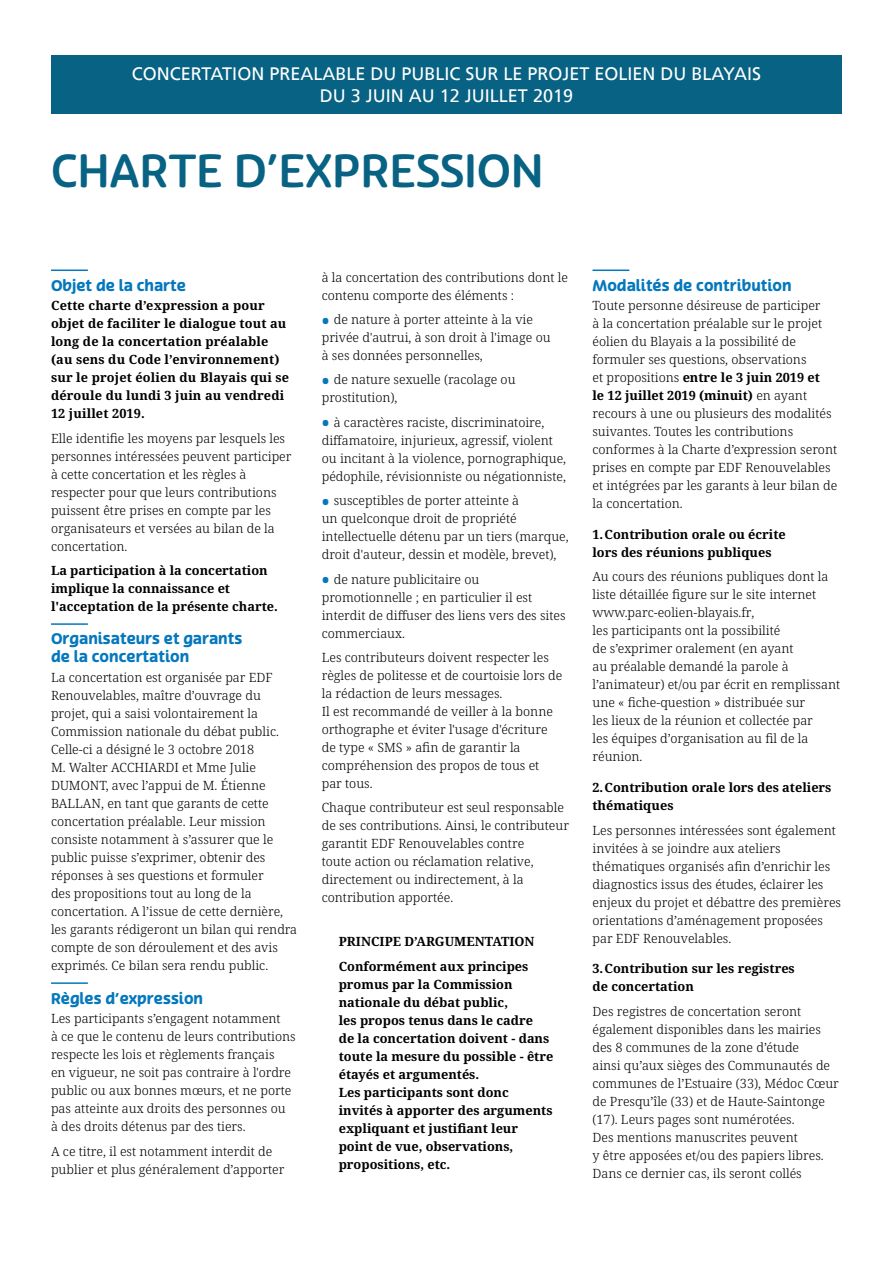
<style>
.page{position:relative;width:893px;height:1263px;background:#fff}
.page>*{position:absolute;margin:0;border:0;box-sizing:border-box;transform-origin:0 0}
.titre1{font:500 45px "Terfens";color:#076283}
.titre1-2{font:18px "Frutiger";color:#fff}
.Titre_3{font:700 15px/18px "Terfens";color:#0578bd}
.texte_courant{font:300 12.75px/18px "Noto Serif";color:#000}
.texte_courant-2{font:700 12.75px/18px "Noto Serif";color:#000}
.titre_4{font:700 12.75px/18px "Noto Serif";color:#000}
.s1{font-size:22.5px;color:#0578bd}
.s2{font-weight:700}
</style>
<div class="page">
<div style="left:51px;top:55px;width:791px;height:58px;background:#076283"></div>
<hr style="left:51px;top:269px;width:37px;height:2px;background:#0578bd">
<hr style="left:51px;top:623px;width:37px;height:2px;background:#0578bd">
<hr style="left:51px;top:982px;width:37px;height:2px;background:#0578bd">
<hr style="left:592px;top:269px;width:37px;height:2px;background:#0578bd">
<p class="titre1-2" style="left:132px;top:63px;width:631px">CONCERTATION PREALABLE DU PUBLIC SUR LE PROJET EOLIEN DU BLAYAIS</p>
<p class="titre1-2" style="left:320px;top:85px;width:255px">DU 3 JUIN AU 12 JUILLET 2019</p>
<p class="titre1" style="left:51px;top:143px;width:494px">CHARTE D’EXPRESSION</p>
<p class="Titre_3" style="left:51px;top:277px;width:136px">Objet de la charte</p>
<p class="texte_courant-2" style="left:51px;top:297px;width:240px">Cette charte d’expression a pour objet de faciliter le dialogue tout au long de la concertation préalable (au sens du Code l’environnement) sur le projet éolien du Blayais qui se déroule du lundi 3 juin au vendredi<br>12 juillet 2019.</p>
<p class="texte_courant" style="left:51px;top:429px;width:242px">Elle identifie les moyens par lesquels les personnes intéressées peuvent participer à cette concertation et les règles à respecter pour que leurs contributions puissent être prises en compte par les organisateurs et versées au bilan de la concertation.</p>
<p class="texte_courant-2" style="left:51px;top:562px;width:228px">La participation à la concertation implique la connaissance et l'acceptation de la présente charte.</p>
<p class="Titre_3" style="left:51px;top:631px;width:193px">Organisateurs et garants de la concertation</p>
<p class="texte_courant" style="left:51px;top:669px;width:248px">La concertation est organisée par EDF Renouvelables, maître d’ouvrage du projet, qui a saisi volontairement la Commission nationale du débat public.<br>Celle-ci a désigné le 3 octobre 2018<br>M. Walter ACCHIARDI et Mme Julie DUMONT, avec l’appui de M. Étienne BALLAN, en tant que garants de cette concertation préalable. Leur mission consiste notamment à s’assurer que le public puisse s’exprimer, obtenir des réponses à ses questions et formuler<br>des propositions tout au long de la concertation. A l’issue de cette dernière, les garants rédigeront un bilan qui rendra compte de son déroulement et des avis exprimés. Ce bilan sera rendu public.</p>
<p class="Titre_3" style="left:51px;top:990px;width:154px">Règles d’expression</p>
<p class="texte_courant" style="left:51px;top:1010px;width:246px">Les participants s’engagent notamment<br>à ce que le contenu de leurs contributions respecte les lois et règlements français<br>en vigueur, ne soit pas contraire à l'ordre public ou aux bonnes mœurs, et ne porte pas atteinte aux droits des personnes ou<br>à des droits détenus par des tiers.</p>
<p class="texte_courant" style="left:51px;top:1142px;width:235px">A ce titre, il est notamment interdit de publier et plus généralement d’apporter</p>
<p class="texte_courant" style="left:322px;top:268px;width:248px">à la concertation des contributions dont le contenu comporte des éléments :</p>
<p class="texte_courant" style="left:322px;top:311px;width:230px"><span class="s1">•</span> de nature à porter atteinte à la vie privée d'autrui, à son droit à l'image ou à ses données personnelles,</p>
<p class="texte_courant" style="left:322px;top:371px;width:195px"><span class="s1">•</span> de nature sexuelle (racolage ou prostitution),</p>
<p class="texte_courant" style="left:322px;top:414px;width:246px"><span class="s1">•</span> à caractères raciste, discriminatoire, diffamatoire, injurieux, agressif, violent ou incitant à la violence, pornographique, pédophile, révisionniste ou négationniste,</p>
<p class="texte_courant" style="left:322px;top:492px;width:248px"><span class="s1">•</span> susceptibles de porter atteinte à<br>un quelconque droit de propriété intellectuelle détenu par un tiers (marque, droit d'auteur, dessin et modèle, brevet),</p>
<p class="texte_courant" style="left:322px;top:570px;width:245px"><span class="s1">•</span> de nature publicitaire ou promotionnelle ; en particulier il est interdit de diffuser des liens vers des sites commerciaux.</p>
<p class="texte_courant" style="left:322px;top:649px;width:242px">Les contributeurs doivent respecter les règles de politesse et de courtoisie lors de la rédaction de leurs messages.<br>Il est recommandé de veiller à la bonne orthographe et éviter l'usage d'écriture de type « SMS » afin de garantir la compréhension des propos de tous et par tous.</p>
<p class="texte_courant" style="left:322px;top:799px;width:249px">Chaque contributeur est seul responsable de ses contributions. Ainsi, le contributeur garantit EDF Renouvelables contre<br>toute action ou réclamation relative, directement ou indirectement, à la contribution apportée.</p>
<p class="texte_courant-2" style="left:339px;top:933px;width:197px">PRINCIPE D’ARGUMENTATION</p>
<p class="texte_courant-2" style="left:339px;top:957px;width:216px">Conformément aux principes promus par la Commission nationale du débat public,<br>les propos tenus dans le cadre<br>de la concertation doivent - dans toute la mesure du possible - être étayés et argumentés.<br>Les participants sont donc invités à apporter des arguments expliquant et justifiant leur point de vue, observations, propositions, etc.</p>
<p class="Titre_3" style="left:592px;top:277px;width:201px">Modalités de contribution</p>
<p class="texte_courant" style="left:592px;top:297px;width:246px">Toute personne désireuse de participer<br>à la concertation préalable sur le projet éolien du Blayais a la possibilité de formuler ses questions, observations<br>et propositions <span class="s2">entre le 3 juin 2019 et<br>le 12 juillet 2019 (minuit)</span> en ayant recours à une ou plusieurs des modalités suivantes. Toutes les contributions conformes à la Charte d’expression seront prises en compte par EDF Renouvelables et intégrées par les garants à leur bilan de la concertation.</p>
<p class="titre_4" style="left:592px;top:526px;width:195px">1.Contribution orale ou écrite lors des réunions publiques</p>
<p class="texte_courant" style="left:592px;top:568px;width:249px">Au cours des réunions publiques dont la liste détaillée figure sur le site internet www.parc-eolien-blayais.fr,<br>les participants ont la possibilité<br>de s’exprimer oralement (en ayant<br>au préalable demandé la parole à l’animateur) et/ou par écrit en remplissant une « fiche-question » distribuée sur<br>les lieux de la réunion et collectée par<br>les équipes d’organisation au fil de la réunion.</p>
<p class="titre_4" style="left:592px;top:779px;width:240px">2.Contribution orale lors des ateliers thématiques</p>
<p class="texte_courant" style="left:592px;top:821px;width:250px">Les personnes intéressées sont également invitées à se joindre aux ateliers thématiques organisés afin d’enrichir les diagnostics issus des études, éclairer les enjeux du projet et débattre des premières orientations d’aménagement proposées par EDF Renouvelables.</p>
<p class="titre_4" style="left:592px;top:960px;width:204px">3.Contribution sur les registres de concertation</p>
<p class="texte_courant" style="left:592px;top:1003px;width:248px">Des registres de concertation seront également disponibles dans les mairies des 8 communes de la zone d’étude<br>ainsi qu’aux sièges des Communautés de communes de l’Estuaire (33), Médoc Cœur de Presqu’île (33) et de Haute-Saintonge (17). Leurs pages sont numérotées.<br>Des mentions manuscrites peuvent<br>y être apposées et/ou des papiers libres.<br>Dans ce dernier cas, ils seront collés</p>
</div>
